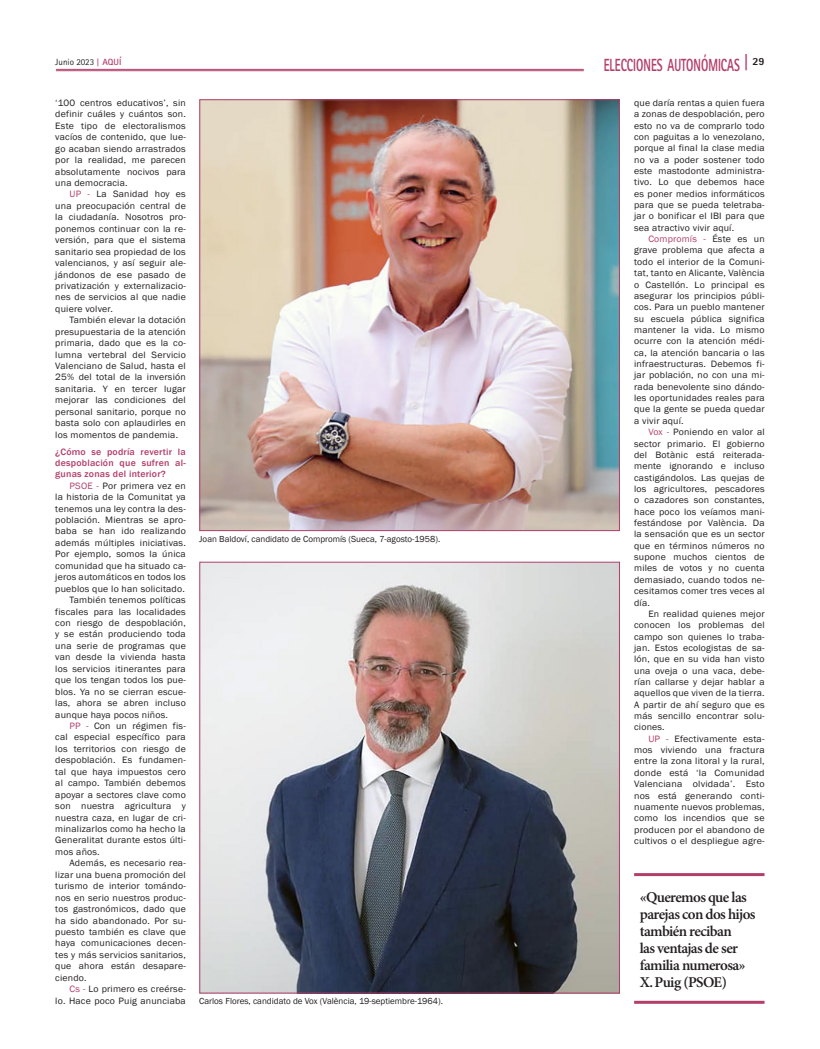
<style>
.page{position:relative;width:820px;height:1049px;background:#fff}
.page>*{position:absolute;margin:0;border:0;box-sizing:border-box;transform-origin:0 0}
.t1{font:800 17.6px "Rotis Sans Serif Std";color:#b23f6a;scale:.64 1}
.t2{font:600 15px/17px "Minion Pro";letter-spacing:-.04em;color:#231f20}
.t3{font:9.5px/11.4px "Franklin Gothic";letter-spacing:.02em;color:#231f20;text-align:justify;scale:1.04 1}
.t4{font:9.5px/11.4px "Franklin Gothic";letter-spacing:.02em;color:#231f20;text-align:justify;scale:1.06 1}
.t5{font:500 9.5px/11.1px "Franklin Gothic";letter-spacing:.02em;color:#b23f6a;text-align:justify;scale:1.04 1}
.t6{font:9px "Franklin Gothic";color:#231f20}
.t7{font:9px "Rotis Sans Serif Std";color:#231f20}
.s1{font-family:"Rotis Serif Std";font-weight:700;color:#b23f6a}
.s2{font-weight:700;color:#b23f6a}
.s3{font-size:18.2px}
.s4{color:#b23f6a}
</style>
<div class="page">
<hr style="left:56px;top:69px;width:527px;height:1px;background:#b23f6a">
<hr style="left:56px;top:71px;width:527px;height:1px;background:#b23f6a">
<hr style="left:634px;top:873px;width:130px;height:3px;background:#b23f6a">
<hr style="left:634px;top:1001px;width:130px;height:3px;background:#b23f6a">
<img style="left:201px;top:101px;width:416px;height:428px">
<img style="left:201px;top:564px;width:416px;height:427px">
<p class="t7" style="left:55px;top:57px;width:67px">Junio 2023 <span class="s1">|</span> <span class="s2">AQUÍ</span></p>
<h1 class="t1" style="left:603px;top:54px;width:253px">ELECCIONES AUTONÓMICAS <span class="s3">|</span> <sup>29</sup></h1>
<p class="t3" style="left:55px;top:97px;width:127px">‘100 centros educativos’, sin definir cuáles y cuántos son.<br>Este tipo de electoralismos vacíos de contenido, que lue&shy;go acaban siendo arrastrados por la realidad, me parecen absolutamente nocivos para una democracia.</p>
<p class="t3" style="left:55px;top:189px;width:127px;text-indent:14px"><span class="s4">UP -</span> La Sanidad hoy es una preocupación central de la ciudadanía. Nosotros pro&shy;ponemos continuar con la re&shy;versión, para que el sistema sanitario sea propiedad de los valencianos, y así seguir ale&shy;jándonos de ese pasado de privatización y externalizacio&shy;nes de servicios al que nadie quiere volver.</p>
<p class="t3" style="left:55px;top:315px;width:127px;text-indent:14px">También elevar la dotación presupuestaria de la atención primaria, dado que es la co&shy;lumna vertebral del Servicio Valenciano de Salud, hasta el 25% del total de la inversión sanitaria. Y en tercer lugar mejorar las condiciones del personal sanitario, porque no basta solo con aplaudirles en los momentos de pandemia.</p>
<p class="t5" style="left:55px;top:446px;width:127px">¿Cómo se podría revertir la despoblación que sufren al&shy;gunas zonas del interior?</p>
<p class="t3" style="left:69px;top:480px;width:113px"><span class="s4">PSOE -</span> Por primera vez en</p>
<p class="t3" style="left:55px;top:491px;width:127px">la historia de la Comunitat ya</p>
<p class="t3" style="left:55px;top:503px;width:127px">tenemos una ley contra la des-</p>
<p class="t3" style="left:55px;top:514px;width:127px">población. Mientras se apro-</p>
<p class="t3" style="left:55px;top:526px;width:127px">baba se han ido realizando</p>
<p class="t3" style="left:55px;top:537px;width:127px">además múltiples iniciativas.</p>
<p class="t3" style="left:55px;top:549px;width:127px">Por ejemplo, somos la única</p>
<p class="t3" style="left:55px;top:560px;width:127px">comunidad que ha situado ca-</p>
<p class="t3" style="left:55px;top:571px;width:127px">jeros automáticos en todos los</p>
<p class="t3" style="left:55px;top:583px;width:126px">pueblos que lo han solicitado.</p>
<p class="t3" style="left:69px;top:594px;width:113px">También tenemos políticas</p>
<p class="t3" style="left:55px;top:606px;width:127px">fiscales para las localidades</p>
<p class="t3" style="left:55px;top:617px;width:127px">con riesgo de despoblación,</p>
<p class="t3" style="left:55px;top:629px;width:127px">y se están produciendo toda</p>
<p class="t3" style="left:55px;top:640px;width:127px">una serie de programas que</p>
<p class="t3" style="left:55px;top:652px;width:127px">van desde la vivienda hasta</p>
<p class="t3" style="left:55px;top:663px;width:127px">los servicios itinerantes para</p>
<p class="t3" style="left:55px;top:674px;width:127px">que los tengan todos los pue-</p>
<p class="t3" style="left:55px;top:686px;width:127px">blos. Ya no se cierran escue-</p>
<p class="t3" style="left:55px;top:697px;width:127px">las, ahora se abren incluso</p>
<p class="t3" style="left:55px;top:709px;width:110px">aunque haya pocos niños.</p>
<p class="t3" style="left:69px;top:720px;width:113px"><span class="s4">PP -</span> Con un régimen fis-</p>
<p class="t3" style="left:55px;top:732px;width:127px">cal especial específico para</p>
<p class="t3" style="left:55px;top:743px;width:127px">los territorios con riesgo de</p>
<p class="t3" style="left:55px;top:755px;width:127px">despoblación. Es fundamen-</p>
<p class="t3" style="left:55px;top:766px;width:127px">tal que haya impuestos cero</p>
<p class="t3" style="left:55px;top:777px;width:127px">al campo. También debemos</p>
<p class="t3" style="left:55px;top:789px;width:127px">apoyar a sectores clave como</p>
<p class="t3" style="left:55px;top:800px;width:127px">son nuestra agricultura y</p>
<p class="t3" style="left:55px;top:812px;width:127px">nuestra caza, en lugar de cri-</p>
<p class="t3" style="left:55px;top:823px;width:127px">minalizarlos como ha hecho la</p>
<p class="t3" style="left:55px;top:835px;width:127px">Generalitat durante estos últi-</p>
<p class="t3" style="left:55px;top:846px;width:44px">mos años.</p>
<p class="t3" style="left:69px;top:858px;width:113px">Además, es necesario rea-</p>
<p class="t3" style="left:55px;top:869px;width:127px">lizar una buena promoción del</p>
<p class="t3" style="left:55px;top:880px;width:127px">turismo de interior tomándo-</p>
<p class="t3" style="left:55px;top:892px;width:127px">nos en serio nuestros produc-</p>
<p class="t3" style="left:55px;top:903px;width:127px">tos gastronómicos, dado que</p>
<p class="t3" style="left:55px;top:915px;width:127px">ha sido abandonado. Por su-</p>
<p class="t3" style="left:55px;top:926px;width:127px">puesto también es clave que</p>
<p class="t3" style="left:55px;top:938px;width:127px">haya comunicaciones decen-</p>
<p class="t3" style="left:55px;top:949px;width:127px">tes y más servicios sanitarios,</p>
<p class="t3" style="left:55px;top:960px;width:127px">que ahora están desapare-</p>
<p class="t3" style="left:55px;top:972px;width:32px">ciendo.</p>
<p class="t3" style="left:69px;top:983px;width:113px"><span class="s4">Cs -</span> Lo primero es creérse-</p>
<p class="t3" style="left:55px;top:995px;width:127px">lo. Hace poco Puig anunciaba</p>
<p class="t6" style="left:199px;top:533px;width:242px">Joan Baldoví, candidato de Compromís (Sueca, 7-agosto-1958).</p>
<p class="t6" style="left:199px;top:995px;width:245px">Carlos Flores, candidato de Vox (València, 19-septiembre-1964).</p>
<p class="t3" style="left:634px;top:97px;width:127px">que daría rentas a quien fuera a zonas de despoblación, pero esto no va de comprarlo todo con paguitas a lo venezolano, porque al final la clase media no va a poder sostener todo este mastodonte administra&shy;tivo. Lo que debemos hace es poner medios informáticos para que se pueda teletraba&shy;jar o bonificar el IBI para que sea atractivo vivir aquí.</p>
<p class="t3" style="left:634px;top:233px;width:127px;text-indent:14px"><span class="s4">Compromís -</span> Éste es un grave problema que afecta a todo el interior de la Comuni&shy;tat, tanto en Alicante, València o Castellón. Lo principal es asegurar los principios públi&shy;cos. Para un pueblo mantener su escuela pública significa mantener la vida. Lo mismo ocurre con la atención médi&shy;ca, la atención bancaria o las infraestructuras. Debemos fi&shy;jar población, no con una mi&shy;rada benevolente sino dándo&shy;les oportunidades reales para que la gente se pueda quedar a vivir aquí.</p>
<p class="t3" style="left:634px;top:426px;width:127px;text-indent:14px"><span class="s4">Vox -</span> Poniendo en valor al sector primario. El gobierno del Botànic está reiterada&shy;mente ignorando e incluso castigándolos. Las quejas de los agricultores, pescadores o cazadores son constantes, hace poco los veíamos mani&shy;festándose por València. Da la sensación que es un sector que en términos números no supone muchos cientos de miles de votos y no cuenta demasiado, cuando todos ne&shy;cesitamos comer tres veces al día.</p>
<p class="t3" style="left:634px;top:608px;width:127px;text-indent:14px">En realidad quienes mejor conocen los problemas del campo son quienes lo traba&shy;jan. Estos ecologistas de sa&shy;lón, que en su vida han visto una oveja o una vaca, debe&shy;rían callarse y dejar hablar a aquellos que viven de la tierra.<br>A partir de ahí seguro que es más sencillo encontrar solu&shy;ciones.</p>
<p class="t4" style="left:634px;top:733px;width:125px;text-indent:14px"><span class="s4">UP -</span> Efectivamente esta&shy;mos viviendo una fractura entre la zona litoral y la rural, donde está ‘la Comunidad Valenciana olvidada’. Esto nos está generando conti&shy;nuamente nuevos problemas, como los incendios que se producen por el abandono de cultivos o el despliegue agre-</p>
<h2 class="t2" style="left:639px;top:889px;width:117px">«Queremos que las parejas con dos hijos también reciban<br>las ventajas de ser familia numerosa»<br>X. Puig (PSOE)</h2>
</div>
